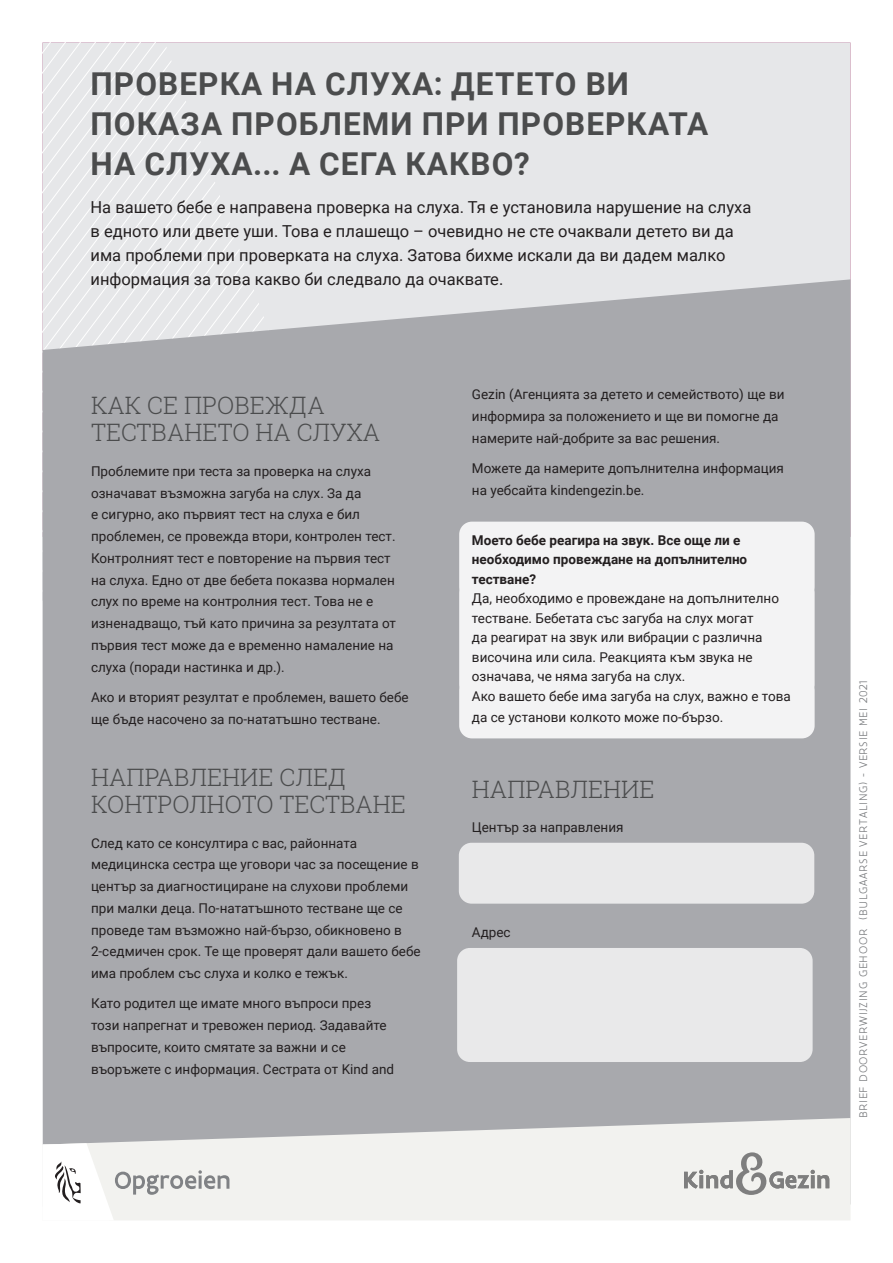
<style>
.page{position:relative;width:893px;height:1263px;background:#fff}
.page>*{position:absolute;margin:0;border:0;box-sizing:border-box;transform-origin:0 0}
.Typografie_-_weight{font:700 31.5px/40.2px "Roboto";letter-spacing:.035em;color:#4b4c4d}
.KG_-_H4{font:300 24px/27px "Roboto Slab";color:#4b4c4d}
.t1{font:16.5px/24px "Roboto";color:#231f20}
.Paragraph_Style_1{font:13.5px/21.8px "Roboto";color:#231f20}
.KG_-_H4-2{font:13.5px/21.8px "Roboto";color:#231f20}
.Paragraph_Style_1-2{font:700 13.5px/19.5px "Roboto";color:#231f20}
.t2{font:300 12px "Flanders Art Sans";letter-spacing:.055em;color:#76787b}
</style>
<div class="page">
<div style="left:431px;top:43px;width:419px;height:236px;background:#e6e7e9"></div>
<svg style="left:42px;top:42px;width:8px;height:739px;background:#e2e0e3"></svg>
<svg style="left:170px;top:42px;width:15px;height:237px;background:#e7e8ea"></svg>
<svg style="left:185px;top:42px;width:15px;height:237px;background:#e7e8ea"></svg>
<div style="left:200px;top:42px;width:15px;height:237px;background:#e6e7e9"></div>
<div style="left:215px;top:42px;width:15px;height:237px;background:#e6e7e9"></div>
<div style="left:230px;top:42px;width:15px;height:237px;background:#e6e7e9"></div>
<div style="left:245px;top:42px;width:15px;height:237px;background:#e6e7e9"></div>
<div style="left:260px;top:42px;width:15px;height:237px;background:#e6e7e9"></div>
<div style="left:275px;top:42px;width:15px;height:237px;background:#e6e7e9"></div>
<div style="left:290px;top:42px;width:15px;height:237px;background:#e6e7e9"></div>
<div style="left:305px;top:42px;width:15px;height:237px;background:#e6e7e9"></div>
<div style="left:320px;top:42px;width:15px;height:237px;background:#e6e7e9"></div>
<div style="left:335px;top:42px;width:15px;height:237px;background:#e6e7e9"></div>
<div style="left:350px;top:42px;width:15px;height:237px;background:#e6e7e9"></div>
<div style="left:365px;top:42px;width:15px;height:237px;background:#e6e7e9"></div>
<div style="left:380px;top:42px;width:51px;height:237px;background:#e6e7e9"></div>
<div style="left:43px;top:279px;width:808px;height:839px;background:#a8a9ad"></div>
<svg style="left:43px;top:1118px;width:808px;height:102px;fill:#f2f2ef"></svg>
<svg style="left:43px;top:1143px;width:186px;height:77px"></svg>
<svg style="left:684px;top:1152px;width:145px;height:43px"></svg>
<div style="left:459px;top:522px;width:356px;height:78px;background:#f3f3f4;border-radius:13px"></div>
<div style="left:459px;top:580px;width:356px;height:117px;background:#f3f3f4;border-radius:13px"></div>
<div style="left:459px;top:678px;width:356px;height:60px;background:#f3f3f4;border-radius:13px"></div>
<div style="left:459px;top:843px;width:355px;height:61px;background:#e9e9ea;border-radius:13px"></div>
<div style="left:457px;top:948px;width:356px;height:114px;background:#e9e9ea;border-radius:13px"></div>
<p class="Typografie_-_weight" style="left:91px;top:62px;width:619px">ПРОВЕРКА НА СЛУХА: ДЕТЕТО ВИ<br>ПОКАЗА ПРОБЛЕМИ ПРИ ПРОВЕРКАТА<br>НА СЛУХА... А СЕГА КАКВО?</p>
<p class="t1" style="left:91px;top:194px;width:662px">На вашето бебе е направена проверка на слуха. Тя е установила нарушение на слуха в едното или двете уши. Това е плашещо – очевидно не сте очаквали детето ви да има проблеми при проверката на слуха. Затова бихме искали да ви дадем малко информация за това какво би следвало да очаквате.</p>
<p class="KG_-_H4" style="left:91px;top:391px;width:291px">КАК СЕ ПРОВЕЖДА<br>ТЕСТВАНЕТО НА СЛУХА</p>
<p class="Paragraph_Style_1" style="left:91px;top:460px;width:307px">Проблемите при теста за проверка на слуха означават възможна загуба на слух. За да<br>е сигурно, ако първият тест на слуха е бил проблемен, се провежда втори, контролен тест.<br>Контролният тест е повторение на първия тест на слуха. Едно от две бебета показва нормален слух по време на контролния тест. Това не е изненадващо, тъй като причина за резултата от първия тест може да е временно намаление на слуха (поради настинка и др.).</p>
<p class="Paragraph_Style_1" style="left:91px;top:686px;width:319px">Ако и вторият резултат е проблемен, вашето бебе ще бъде насочено за по-нататъшно тестване.</p>
<p class="KG_-_H4" style="left:91px;top:763px;width:316px">НАПРАВЛЕНИЕ СЛЕД<br>КОНТРОЛНОТО ТЕСТВАНЕ</p>
<p class="Paragraph_Style_1" style="left:91px;top:831px;width:331px">След като се консултира с вас, районната медицинска сестра ще уговори час за посещение в център за диагностициране на слухови проблеми при малки деца. По-нататъшното тестване ще се проведе там възможно най-бързо, обикновено в 2-седмичен срок. Те ще проверят дали вашето бебе има проблем със слуха и колко е тежък.</p>
<p class="Paragraph_Style_1" style="left:91px;top:992px;width:305px">Като родител ще имате много въпроси през този напрегнат и тревожен период. Задавайте въпросите, които смятате за важни и се въоръжете с информация. Сестрата от Kind and</p>
<p class="Paragraph_Style_1" style="left:472px;top:383px;width:314px">Gezin (Агенцията за детето и семейството) ще ви информира за положението и ще ви помогне да намерите най-добрите за вас решения.</p>
<p class="KG_-_H4-2" style="left:472px;top:457px;width:314px">Можете да намерите допълнителна информация на уебсайта kindengezin.be.</p>
<p class="Paragraph_Style_1-2" style="left:472px;top:529px;width:277px">Моето бебе реагира на звук. Все още ли е необходимо провеждане на допълнително тестване?</p>
<p class="Paragraph_Style_1" style="left:472px;top:588px;width:309px;line-height:19.5px">Да, необходимо е провеждане на допълнително тестване. Бебетата със загуба на слух могат<br>да реагират на звук или вибрации с различна височина или сила. Реакцията към звука не означава, че няма загуба на слух.</p>
<p class="Paragraph_Style_1" style="left:472px;top:684px;width:320px">Ако вашето бебе има загуба на слух, важно е това да се установи колкото може по-бързо.</p>
<p class="KG_-_H4" style="left:472px;top:775px;width:184px">НАПРАВЛЕНИЕ</p>
<p class="KG_-_H4-2" style="left:472px;top:816px;width:153px">Център за направления</p>
<p class="KG_-_H4-2" style="left:472px;top:921px;width:40px">Адрес</p>
<p class="t2" style="left:856px;top:1118px;width:439px;rotate:-90deg">BRIEF DOORVERWIJZING GEHOOR (BULGAARSE VERTALING) - VERSIE MEI 2021</p>
</div>
